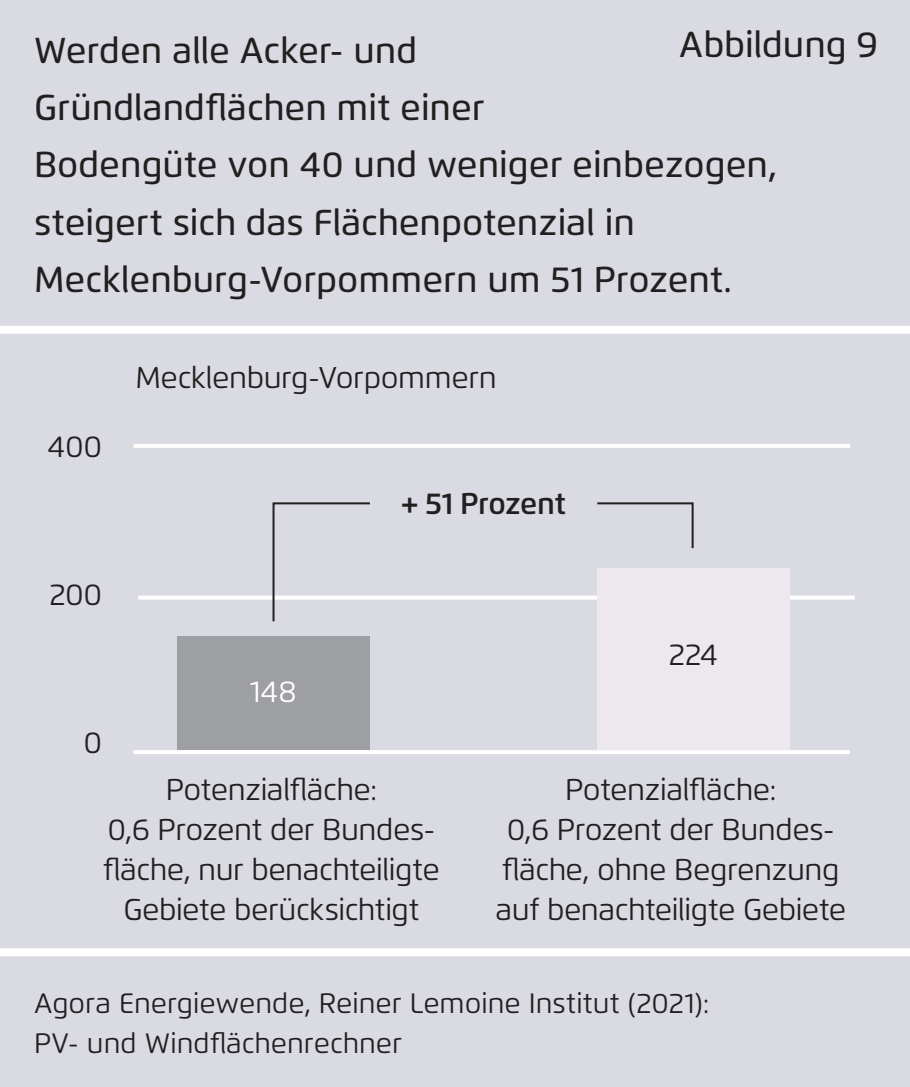
<style>
.page{position:relative;width:910px;height:1087px;background:#d9dae2}
.page>*{position:absolute;margin:0;border:0;box-sizing:border-box;transform-origin:0 0}
.t1{font:500 36px/57.2px "Flexo";color:#231f20}
.t2{font:30px/40px "Flexo";letter-spacing:-.015em;color:#231f20;text-align:center}
.t3{font:600 30px "Flexo";letter-spacing:-.015em;color:#231f20}
.t4{font:30px "Flexo";color:#fff}
.t5{font:28px/40px "Flexo";color:#231f20}
</style>
<div class="page">
<div style="left:0;top:948px;width:910px;height:8px;background:#fff"></div>
<div style="left:0;top:326px;width:910px;height:8px;background:#fff"></div>
<hr style="left:134px;top:750px;width:716px;height:4px;background:#fff">
<svg style="left:138px;top:595px;width:717px;height:4px;fill:#fff"></svg>
<hr style="left:134px;top:444px;width:716px;height:4px;background:#fff">
<div style="left:177px;top:637px;width:193px;height:113px;background:#9d9fa2"></div>
<div style="left:597px;top:569px;width:193px;height:181px;background:#ece8ee"></div>
<svg style="left:272px;top:502px;width:100px;height:120px"></svg>
<svg style="left:597px;top:502px;width:97px;height:47px"></svg>
<p class="t1" style="left:679px;top:15px;width:201px">Abbildung 9</p>
<p class="t1" style="left:34px;top:22px;width:744px">Werden alle Acker- und<br>Gründlandflächen mit einer<br>Bodengüte von 40 und weniger einbezogen, steigert sich das Flächenpotenzial in Mecklenburg-Vorpommern um 51 Prozent.</p>
<p class="t2" style="left:48px;top:427px;width:56px">400</p>
<p class="t2" style="left:50px;top:575px;width:54px">200</p>
<p class="t2" style="left:84px;top:722px;width:20px">0</p>
<p class="t2" style="left:136px;top:357px;width:363px">Mecklenburg-Vorpommern</p>
<p class="t4" style="left:250px;top:673px;width:48px">148</p>
<p class="t3" style="left:401px;top:485px;width:166px">+ 51 Prozent</p>
<p class="t2" style="left:669px;top:635px;width:51px">224</p>
<p class="t2" style="left:103px;top:770px;width:338px">Potenzialfläche:<br>0,6 Prozent der Bundes&shy;fläche, nur benachteiligte<br>Gebiete berücksichtigt</p>
<p class="t2" style="left:495px;top:770px;width:352px">Potenzialfläche:<br>0,6 Prozent der Bundes&shy;fläche, ohne Begrenzung auf benachteiligte Gebiete</p>
<p class="t5" style="left:34px;top:983px;width:677px">Agora Energiewende, Reiner Lemoine Institut (2021):<br>PV- und Windflächenrechner</p>
</div>
